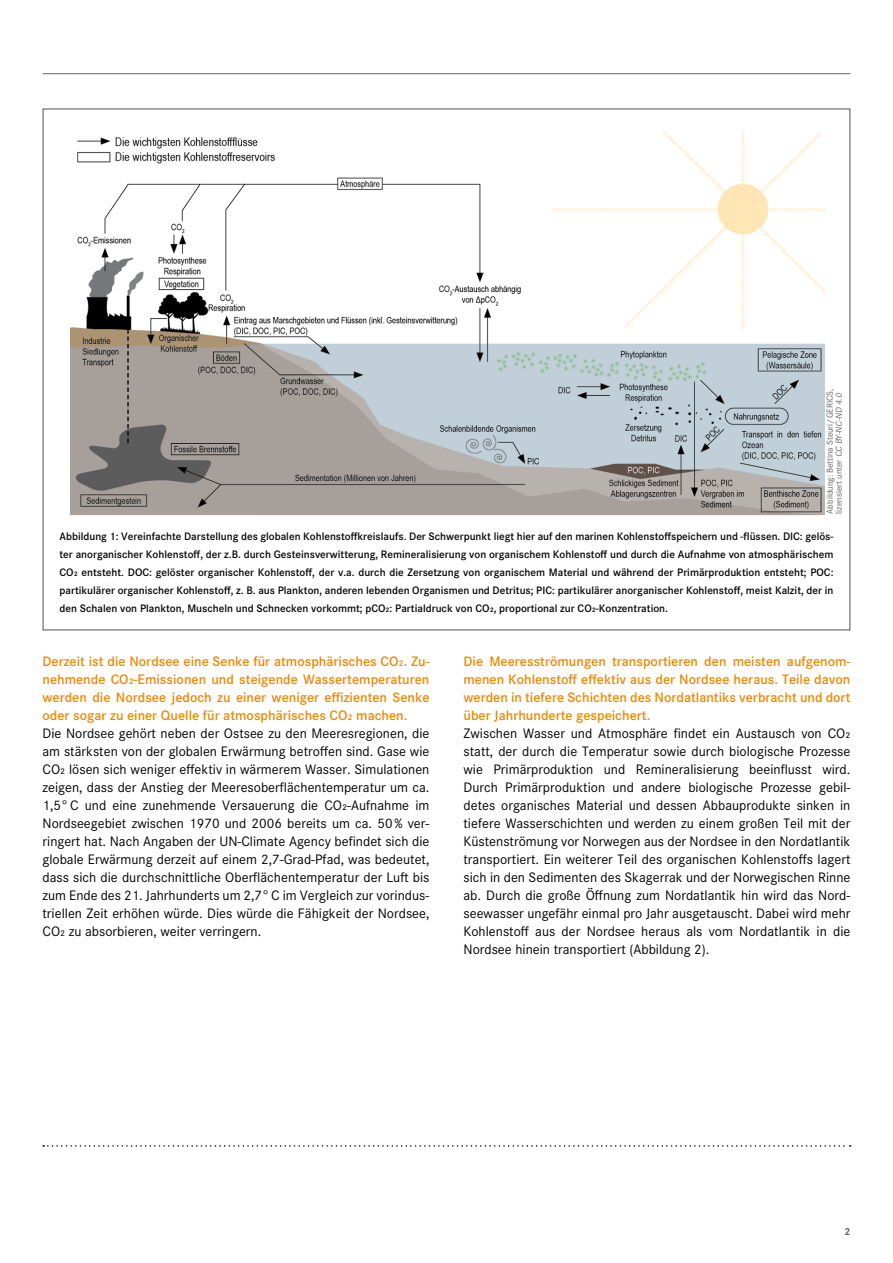
<style>
.page{position:relative;width:893px;height:1263px;background:#fff}
.page>*{position:absolute;margin:0;border:0;box-sizing:border-box;transform-origin:0 0}
.t1{font:14.25px/18px "Corporate S Pro";color:#000;text-align:justify}
.t2{font:600 14.25px/18px "Corporate S Pro";color:#ed8800;text-align:justify}
.t3{font:600 11.25px/18px "Corporate S Pro";color:#000;text-align:justify}
.t4{font:700 10.5px "Corporate S Pro";color:#646567}
.t5{font:9px/9px "Corporate S Pro";color:#646567}
.s1{font-style:italic}
</style>
<div class="page">
<img style="left:70px;top:130px;width:754px;height:386px">
<svg style="left:43px;top:1145px;width:808px;height:2px"></svg>
<hr style="left:43px;top:73px;width:807px;height:1px;background:#646567">
<p class="t5" style="left:825px;top:514px;width:127px;rotate:-90deg">Abbildung: Bettina Steuri/GERICS, lizensiert unter <span class="s1">CC BY-NC-ND 4.0</span></p>
<p class="t3" style="left:60px;top:527px;width:775px">Abbildung 1: Vereinfachte Darstellung des globalen Kohlenstoffkreislaufs. Der Schwerpunkt liegt hier auf den marinen Kohlenstoffspeichern und -flüssen. DIC: gelös&shy;ter anorganischer Kohlenstoff, der z.B. durch Gesteinsverwitterung, Remineralisierung von organischem Kohlenstoff und durch die Aufnahme von atmosphärischem CO2 entsteht. DOC: gelöster organischer Kohlenstoff, der v.a. durch die Zersetzung von organischem Material und während der Primärproduktion entsteht; POC: partikulärer organischer Kohlenstoff, z. B. aus Plankton, anderen lebenden Organismen und Detritus; PIC: partikulärer anorganischer Kohlenstoff, meist Kalzit, der in den Schalen von Plankton, Muscheln und Schnecken vorkommt; pCO2: Partialdruck von CO2, proportional zur CO2-Konzentration.</p>
<p class="t2" style="left:43px;top:651px;width:388px">Derzeit ist die Nordsee eine Senke für atmosphärisches CO2. Zu&shy;nehmende CO2-Emissionen und steigende Wassertemperaturen werden die Nordsee jedoch zu einer weniger effizienten Senke oder sogar zu einer Quelle für atmosphärisches CO2 machen.</p>
<p class="t1" style="left:43px;top:723px;width:388px">Die Nordsee gehört neben der Ostsee zu den Meeresregionen, die am stärksten von der globalen Erwärmung betroffen sind. Gase wie CO2 lösen sich weniger effektiv in wärmerem Wasser. Simulationen zeigen, dass der Anstieg der Meeresoberflächentemperatur um ca.<br>1,5° C und eine zunehmende Versauerung die CO2-Aufnahme im Nordseegebiet zwischen 1970 und 2006 bereits um ca. 50 % ver&shy;ringert hat. Nach Angaben der UN-Climate Agency befindet sich die globale Erwärmung derzeit auf einem 2,7-Grad-Pfad, was bedeutet, dass sich die durchschnittliche Oberflächentemperatur der Luft bis zum Ende des 21. Jahrhunderts um 2,7° C im Vergleich zur vorindus&shy;triellen Zeit erhöhen würde. Dies würde die Fähigkeit der Nordsee, CO2 zu absorbieren, weiter verringern.</p>
<p class="t2" style="left:463px;top:651px;width:388px">Die Meeresströmungen transportieren den meisten aufgenom&shy;menen Kohlenstoff effektiv aus der Nordsee heraus. Teile davon werden in tiefere Schichten des Nordatlantiks verbracht und dort über Jahrhunderte gespeichert.</p>
<p class="t1" style="left:463px;top:723px;width:388px">Zwischen Wasser und Atmosphäre findet ein Austausch von CO2 statt, der durch die Temperatur sowie durch biologische Prozesse wie Primärproduktion und Remineralisierung beeinflusst wird.<br>Durch Primärproduktion und andere biologische Prozesse gebil&shy;detes organisches Material und dessen Abbauprodukte sinken in tiefere Wasserschichten und werden zu einem großen Teil mit der Küstenströmung vor Norwegen aus der Nordsee in den Nordatlantik transportiert. Ein weiterer Teil des organischen Kohlenstoffs lagert sich in den Sedimenten des Skagerrak und der Norwegischen Rinne ab. Durch die große Öffnung zum Nordatlantik hin wird das Nord&shy;seewasser ungefähr einmal pro Jahr ausgetauscht. Dabei wird mehr Kohlenstoff aus der Nordsee heraus als vom Nordatlantik in die Nordsee hinein transportiert (Abbildung 2).</p>
<p class="t4" style="left:844px;top:1223px;width:7px">2</p>
</div>
